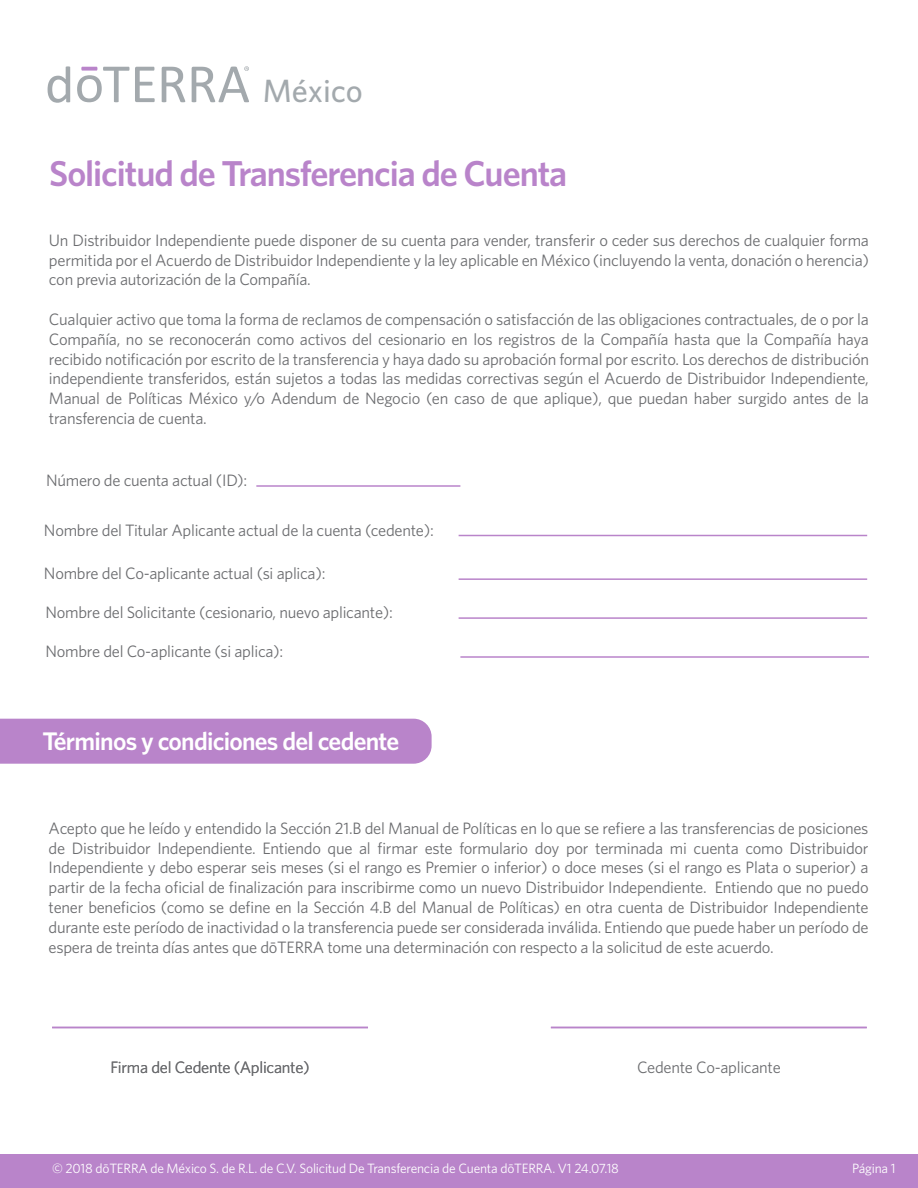
<style>
.page{position:relative;width:918px;height:1188px;background:#fff}
.page>*{position:absolute;margin:0;border:0;box-sizing:border-box;transform-origin:0 0}
.t1{font:600 36px "Whitney";letter-spacing:-.03em;color:#b984ca}
.t2{font:500 32.25px "Whitney";color:#a3a9ad}
.t3{font:600 25.5px "Whitney";letter-spacing:-.03em;color:#fff}
.t4{font:16.5px/19.8px "Whitney";letter-spacing:-.015em;color:#6c6d70;text-align:justify}
.t5{font:13.5px "Whitney";letter-spacing:-.015em;color:#fff}
</style>
<div class="page">
<div style="left:0;top:1155px;width:918px;height:33px;background:#b984ca"></div>
<hr style="left:256px;top:485px;width:204px;height:2px;background:#b984ca">
<hr style="left:52px;top:1027px;width:316px;height:1px;background:#b984ca">
<hr style="left:551px;top:1027px;width:316px;height:1px;background:#b984ca">
<hr style="left:459px;top:535px;width:408px;height:1px;background:#b984ca">
<hr style="left:459px;top:578px;width:408px;height:2px;background:#b984ca">
<hr style="left:459px;top:617px;width:408px;height:2px;background:#b984ca">
<hr style="left:460px;top:656px;width:409px;height:2px;background:#b984ca">
<div style="left:0;top:719px;width:432px;height:45px;background:#b984ca"></div>
<svg style="left:162px;top:67px;width:23px;height:35px"></svg>
<svg style="left:77px;top:67px;width:78px;height:35px"></svg>
<svg style="left:48px;top:66px;width:22px;height:37px"></svg>
<svg style="left:192px;top:66px;width:57px;height:36px"></svg>
<h2 class="t2" style="left:263px;top:70px;width:101px">México</h2>
<h1 class="t1" style="left:49px;top:149px;width:520px">Solicitud de Transferencia de Cuenta</h1>
<p class="t4" style="left:49px;top:230px;width:822px">Un Distribuidor Independiente puede disponer de su cuenta para vender, transferir o ceder sus derechos de cualquier forma permitida por el Acuerdo de Distribuidor Independiente y la ley aplicable en México (incluyendo la venta, donación o herencia) con previa autorización de la Compañía.</p>
<p class="t4" style="left:49px;top:309px;width:822px">Cualquier activo que toma la forma de reclamos de compensación o satisfacción de las obligaciones contractuales, de o por la Compañía, no se reconocerán como activos del cesionario en los registros de la Compañía hasta que la Compañía haya recibido notificación por escrito de la transferencia y haya dado su aprobación formal por escrito. Los derechos de distribución independiente transferidos, están sujetos a todas las medidas correctivas según el Acuerdo de Distribuidor Independiente, Manual de Políticas México y/o Adendum de Negocio (en caso de que aplique), que puedan haber surgido antes de la transferencia de cuenta.</p>
<p class="t4" style="left:46px;top:470px;width:202px">Número de cuenta actual (ID):</p>
<p class="t4" style="left:44px;top:519px;width:391px">Nombre del Titular Aplicante actual de la cuenta (cedente):</p>
<p class="t4" style="left:44px;top:563px;width:283px">Nombre del Co-aplicante actual (si aplica):</p>
<p class="t4" style="left:45px;top:602px;width:349px">Nombre del Solicitante (cesionario, nuevo aplicante):</p>
<p class="t4" style="left:45px;top:641px;width:239px">Nombre del Co-aplicante (si aplica):</p>
<h3 class="t3" style="left:42px;top:725px;width:359px">Términos y condiciones del cedente</h3>
<p class="t4" style="left:49px;top:818px;width:822px">Acepto que he leído y entendido la Sección 21.B del Manual de Políticas en lo que se refiere a las transferencias de posiciones de Distribuidor Independiente. Entiendo que al firmar este formulario doy por terminada mi cuenta como Distribuidor Independiente y debo esperar seis meses (si el rango es Premier o inferior) o doce meses (si el rango es Plata o superior) a partir de la fecha oficial de finalización para inscribirme como un nuevo Distribuidor Independiente. Entiendo que no puedo tener beneficios (como se define en la Sección 4.B del Manual de Políticas) en otra cuenta de Distribuidor Independiente durante este período de inactividad o la transferencia puede ser considerada inválida. Entiendo que puede haber un período de espera de treinta días antes que dōTERRA tome una determinación con respecto a la solicitud de este acuerdo.</p>
<p class="t4" style="left:111px;top:1056px;width:201px">Firma del Cedente (Aplicante)</p>
<p class="t4" style="left:637px;top:1056px;width:145px">Cedente Co-aplicante</p>
<p class="t5" style="left:52px;top:1160px;width:568px">© 2018 dōTERRA de México S. de R.L. de C.V. Solicitud De Transferencia de Cuenta dōTERRA. V1 24.07.18</p>
<p class="t5" style="left:852px;top:1160px;width:45px">Página 1</p>
</div>
